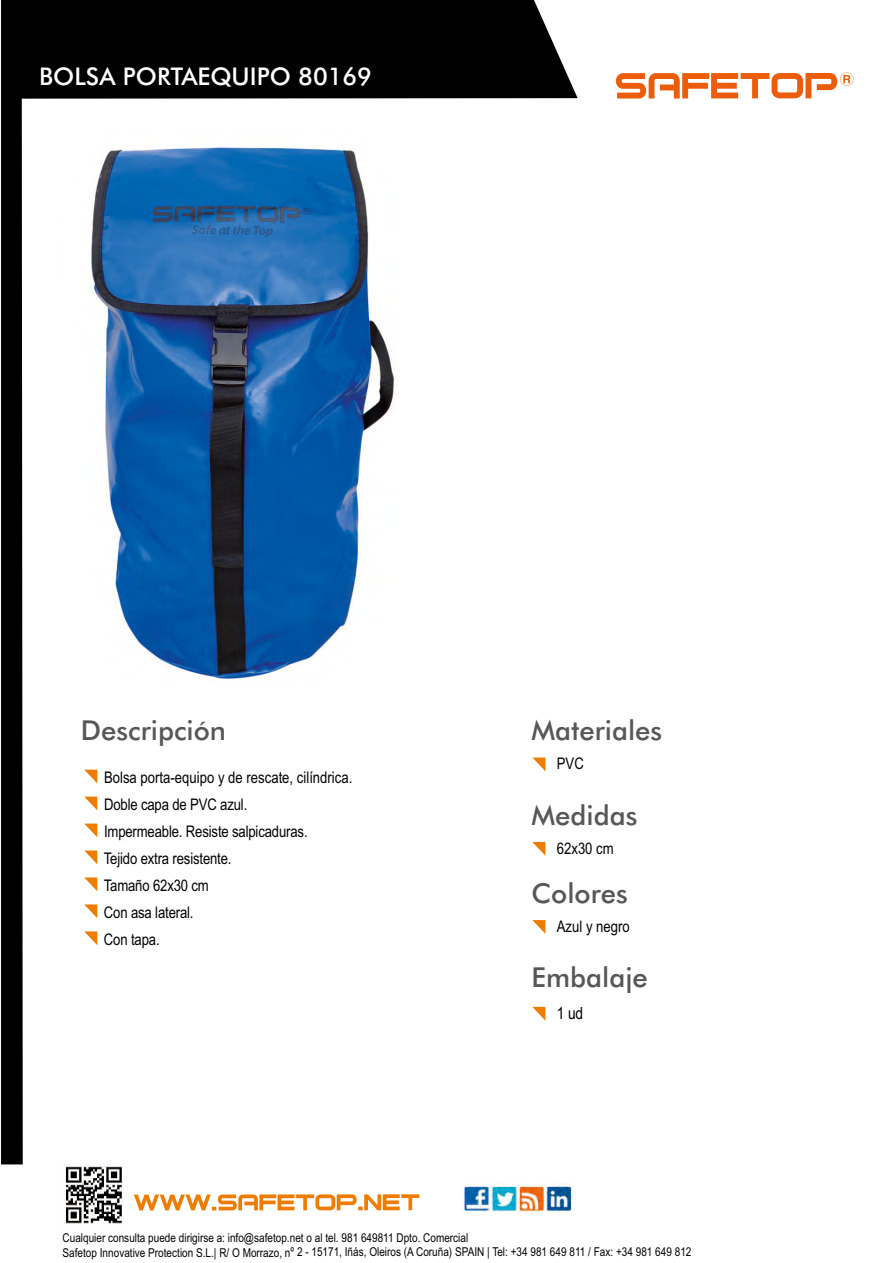
<style>
.page{position:relative;width:893px;height:1263px;background:#fff}
.page>*{position:absolute;margin:0;border:0;box-sizing:border-box;transform-origin:0 0}
.t1{font:500 27.45px "Futura BT";color:#575756}
.t2{font:500 24.45px "Futura BT";color:#fff}
.t3{font:16.8px "Arial Narrow";color:#000}
.t4{font:16.05px/27px "Arial Narrow";letter-spacing:-.01em;color:#000}
.t5{font:12.15px/14.5px "Arial Narrow";color:#000}
</style>
<div class="page">
<div style="left:23px;top:0;width:555px;height:99px;background:#000"></div>
<svg style="left:84px;top:770px;width:13px;height:13px"></svg>
<svg style="left:84px;top:797px;width:13px;height:13px"></svg>
<svg style="left:84px;top:823px;width:13px;height:14px"></svg>
<svg style="left:84px;top:850px;width:13px;height:14px"></svg>
<svg style="left:84px;top:877px;width:13px;height:14px"></svg>
<svg style="left:84px;top:904px;width:13px;height:14px"></svg>
<svg style="left:84px;top:931px;width:13px;height:14px"></svg>
<svg style="left:134px;top:1194px;width:285px;height:16px"></svg>
<img style="left:66px;top:1166px;width:56px;height:58px">
<svg style="left:616px;top:72px;width:237px;height:27px"></svg>
<img style="left:462px;top:1183px;width:111px;height:30px">
<svg style="left:532px;top:757px;width:13px;height:14px"></svg>
<svg style="left:532px;top:842px;width:13px;height:14px"></svg>
<svg style="left:532px;top:920px;width:13px;height:14px"></svg>
<svg style="left:532px;top:1007px;width:13px;height:13px"></svg>
<div style="left:2px;top:0;width:21px;height:1164px;background:#000"></div>
<img style="left:91px;top:147px;width:304px;height:532px">
<h2 class="t2" style="left:39px;top:61px;width:334px">BOLSA PORTAEQUIPO 80169</h2>
<h1 class="t1" style="left:81px;top:714px;width:147px">Descripción</h1>
<h1 class="t1" style="left:531px;top:714px;width:132px">Materiales</h1>
<h3 class="t4" style="left:557px;top:749px;width:29px">PVC</h3>
<h1 class="t1" style="left:532px;top:798px;width:107px">Medidas</h1>
<h3 class="t4" style="left:557px;top:834px;width:58px">62x30 cm</h3>
<h3 class="t4" style="left:104px;top:764px;width:250px">Bolsa porta-equipo y de rescate, cilíndrica.<br>Doble capa de PVC azul.<br>Impermeable. Resiste salpicaduras.<br>Tejido extra resistente.<br>Tamaño 62x30 cm<br>Con asa lateral.<br>Con tapa.</h3>
<h1 class="t1" style="left:532px;top:876px;width:98px">Colores</h1>
<h3 class="t4" style="left:557px;top:912px;width:75px">Azul y negro</h3>
<h1 class="t1" style="left:532px;top:960px;width:118px">Embalaje</h1>
<h3 class="t3" style="left:557px;top:1001px;width:28px">1ud</h3>
<p class="t5" style="left:63px;top:1230px;width:630px">Cualquier consulta puede dirigirse a: info@safetop.net o al tel. 981 649811 Dpto. Comercial<br>Safetop Innovative Protection S.L.| R/ O Morrazo, nº 2 - 15171, Iñás, Oleiros (A Coruña) SPAIN | Tel: +34 981 649 811 / Fax: +34 981 649 812</p>
</div>
